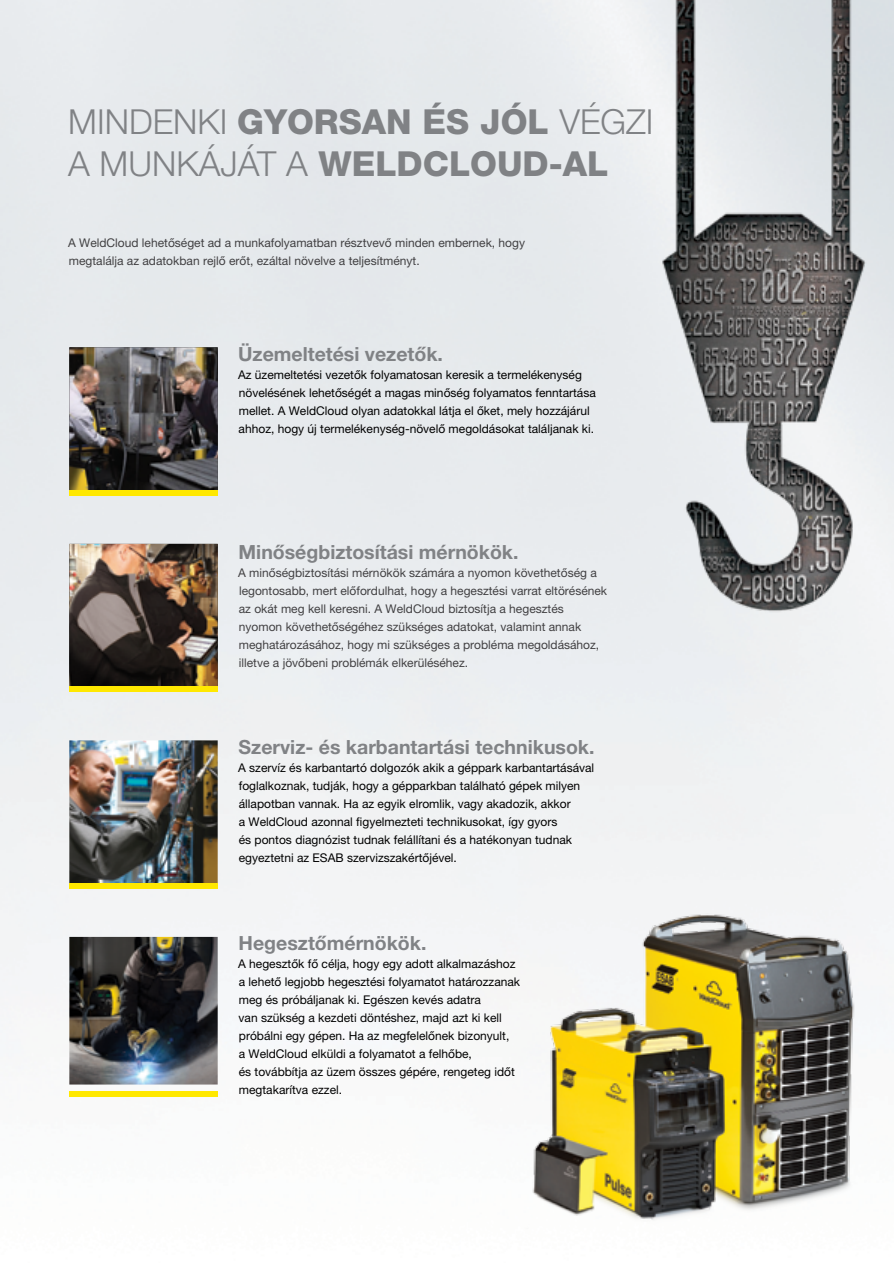
<style>
.page{position:relative;width:894px;height:1263px;background:#fff}
.page>*{position:absolute;margin:0;border:0;box-sizing:border-box;transform-origin:0 0}
.t1{font:800 34.5px/42px "Helvetica Neue LT Pro";color:#808285}
.t2{font:700 19.5px "Helvetica Neue LT Pro";color:#808285}
.t3{font:12px/18px "Helvetica Neue LT Pro";color:#000}
.t4{font:12px/18px "Helvetica Neue LT Pro";color:#414042}
.s1{font-weight:300}
</style>
<div class="page">
<img style="left:0;top:0;width:893px;height:1085px">
<img style="left:69px;top:347px;width:149px;height:143px">
<div style="left:69px;top:490px;width:149px;height:5px;background:#ffe800"></div>
<img style="left:69px;top:544px;width:149px;height:142px">
<img style="left:69px;top:740px;width:149px;height:143px">
<img style="left:69px;top:937px;width:149px;height:147px">
<div style="left:69px;top:686px;width:149px;height:6px;background:#ffe800"></div>
<div style="left:69px;top:883px;width:149px;height:5px;background:#ffe800"></div>
<div style="left:69px;top:1091px;width:149px;height:6px;background:#ffe800"></div>
<img style="left:0;top:675px;width:5px;height:16px">
<img style="left:647px;top:0;width:246px;height:628px">
<img style="left:506px;top:868px;width:387px;height:352px">
<h1 class="t1" style="left:68px;top:101px;width:586px"><span class="s1">MINDENKI</span> GYORSAN ÉS JÓL <span class="s1">VÉGZI<br>A MUNKÁJÁT A</span> WELDCLOUD-AL</h1>
<p class="t4" style="left:68px;top:234px;width:458px">A WeldCloud lehetőséget ad a munkafolyamatban résztvevő minden embernek, hogy megtalálja az adatokban rejlő erőt, ezáltal növelve a teljesítményt.</p>
<h2 class="t2" style="left:238px;top:342px;width:206px">Üzemeltetési vezetők.</h2>
<p class="t3" style="left:238px;top:366px;width:359px">Az üzemeltetési vezetők folyamatosan keresik a termelékenység növelésének lehetőségét a magas minőség folyamatos fenntartása mellet. A WeldCloud olyan adatokkal látja el őket, mely hozzájárul ahhoz, hogy új termelékenység-növelő megoldásokat találjanak ki.</p>
<h2 class="t2" style="left:238px;top:540px;width:281px">Minőségbiztosítási mérnökök.</h2>
<p class="t4" style="left:238px;top:564px;width:370px">A minőségbiztosítási mérnökök számára a nyomon követhetőség a legontosabb, mert előfordulhat, hogy a hegesztési varrat eltörésének az okát meg kell keresni. A WeldCloud biztosítja a hegesztés nyomon követhetőségéhez szükséges adatokat, valamint annak meghatározásához, hogy mi szükséges a probléma megoldásához, illetve a jövőbeni problémák elkerüléséhez.</p>
<h2 class="t2" style="left:238px;top:735px;width:357px">Szerviz- és karbantartási technikusok.</h2>
<p class="t3" style="left:238px;top:759px;width:357px">A szervíz és karbantartó dolgozók akik a géppark karbantartásával foglalkoznak, tudják, hogy a gépparkban található gépek milyen állapotban vannak. Ha az egyik elromlik, vagy akadozik, akkor<br>a WeldCloud azonnal figyelmezteti technikusokat, így gyors<br>és pontos diagnózist tudnak felállítani és a hatékonyan tudnak egyeztetni az ESAB szervizszakértőjével.</p>
<h2 class="t2" style="left:238px;top:931px;width:189px">Hegesztőmérnökök.</h2>
<p class="t3" style="left:238px;top:954px;width:283px">A hegesztők fő célja, hogy egy adott alkalmazáshoz a lehető legjobb hegesztési folyamatot határozzanak meg és próbáljanak ki. Egészen kevés adatra<br>van szükség a kezdeti döntéshez, majd azt ki kell próbálni egy gépen. Ha az megfelelőnek bizonyult,<br>a WeldCloud elküldi a folyamatot a felhőbe,<br>és továbbítja az üzem összes gépére, rengeteg időt megtakarítva ezzel.</p>
</div>
